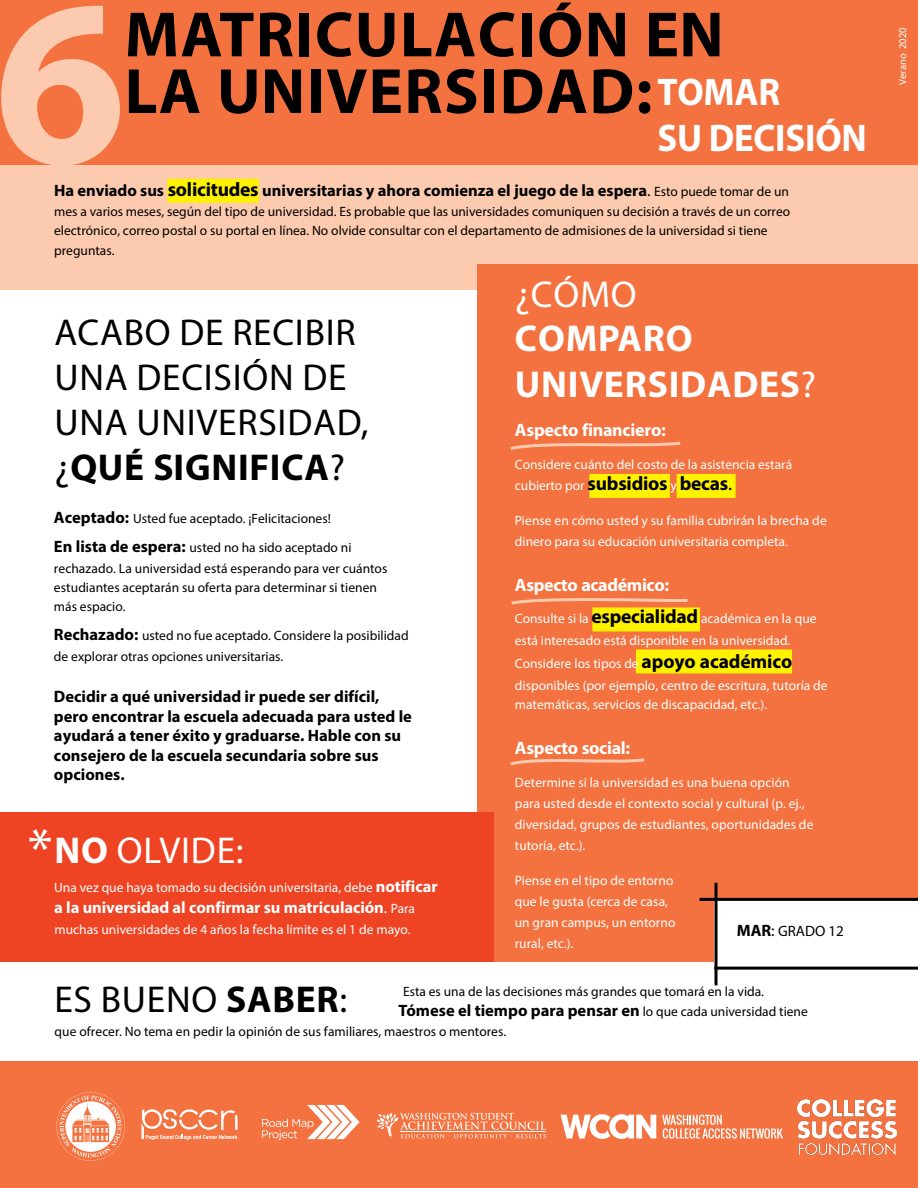
<style>
.page{position:relative;width:918px;height:1188px;background:#fff}
.page>*{position:absolute;margin:0;border:0;box-sizing:border-box;transform-origin:0 0}
.t1{font:700 238.5px "Myriad Pro";color:#fccaae}
.t2{font:700 64.5px/56.7px "Myriad Pro";letter-spacing:.02em;color:#000}
.t3{font:60px "Myriad Pro";color:#fff}
.t4{font:700 38.7px "Myriad Pro";letter-spacing:-.005em;color:#fff;scale:.95 1}
.t5{font:37.5px/45px "Myriad Pro";letter-spacing:.02em;color:#000}
.t6{font:700 37.5px/46.5px "Myriad Pro";letter-spacing:.02em;color:#fff}
.t7{font:37.5px "Myriad Pro";letter-spacing:.02em;color:#fff}
.t8{font:700 19.5px "Myriad Pro";letter-spacing:-.01em;color:#000}
.t9{font:700 18px "Myriad Pro";letter-spacing:-.015em;color:#fff}
.t10{font:700 16.5px/19.5px "Myriad Pro";color:#000}
.t11{font:700 16.5px "Myriad Pro";letter-spacing:-.005em;color:#fff}
.t12{font:15px "Myriad Pro";color:#000}
.t13{font:13.5px/21px "Myriad Pro";color:#fff}
.t14{font:13.5px/19.5px "Myriad Pro";color:#000}
.t15{font:10.5px "Myriad Pro";color:#fff}
.s1{font-size:38.7px;color:#fff}
.s2{font-size:19.5px}
.s3{font-weight:400}
.s4{font-weight:400;font-size:13.5px}
.s5{font-weight:700}
.s6{font-weight:700;font-size:16.5px}
.s7{font-weight:400;font-size:13.5px;color:#fff}
.s8{font-weight:700;font-size:19.5px;color:#000}
.s9{font-size:16.5px}
</style>
<div class="page">
<div style="left:0;top:151px;width:918px;height:139px;background:#fccaae"></div>
<div style="left:167px;top:178px;width:92px;height:25px;background:#fff200"></div>
<div style="left:478px;top:265px;width:440px;height:697px;background:#f3723f"></div>
<div style="left:589px;top:473px;width:81px;height:25px;background:#fff200"></div>
<div style="left:677px;top:473px;width:59px;height:26px;background:#fff200"></div>
<div style="left:592px;top:607px;width:108px;height:25px;background:#fff200"></div>
<div style="left:636px;top:649px;width:156px;height:25px;background:#fff200"></div>
<div style="left:0;top:812px;width:493px;height:150px;background:#ef4423"></div>
<div style="left:0;top:0;width:918px;height:164px;background:#f3723f"></div>
<div style="left:715px;top:899px;width:203px;height:68px;background:#fff"></div>
<hr style="left:700px;top:898px;width:218px;height:3px;background:#000">
<hr style="left:715px;top:883px;width:3px;height:102px;background:#000">
<hr style="left:714px;top:967px;width:204px;height:3px;background:#000">
<svg style="left:511px;top:598px;width:177px;height:7px"></svg>
<svg style="left:510px;top:441px;width:171px;height:9px"></svg>
<svg style="left:510px;top:758px;width:135px;height:8px"></svg>
<div style="left:0;top:1061px;width:918px;height:127px;background:#f3723f"></div>
<svg style="left:262px;top:1105px;width:98px;height:35px"></svg>
<svg style="left:560px;top:1114px;width:96px;height:25px"></svg>
<svg style="left:662px;top:1115px;width:121px;height:24px"></svg>
<svg style="left:377px;top:1113px;width:169px;height:26px"></svg>
<svg style="left:141px;top:1109px;width:97px;height:31px"></svg>
<svg style="left:56px;top:1092px;width:69px;height:69px"></svg>
<img style="left:797px;top:1099px;width:99px;height:57px">
<h1 class="t1" style="left:-6px;top:-73px;width:134px">6</h1>
<h2 class="t2" style="left:125px;top:4px;width:657px">MATRICULACIÓN EN<br>LA UNIVERSIDAD: <span class="s1">TOMAR</span></h2>
<h3 class="t4" style="left:658px;top:113px;width:222px">SU DECISIÓN</h3>
<p class="t10" style="left:54px;top:180px;width:737px">Ha enviado sus <span class="s2">solicitudes</span> universitarias y ahora comienza el juego de la espera<span class="s3">.</span> <span class="s4">Esto puede tomar de un</span></p>
<p class="t14" style="left:54px;top:202px;width:738px">mes a varios meses, según del tipo de universidad. Es probable que las universidades comuniquen su decisión a través de un correo electrónico, correo postal o su portal en línea. No olvide consultar con el departamento de admisiones de la universidad si tiene preguntas.</p>
<h3 class="t5" style="left:54px;top:309px;width:316px">ACABO DE RECIBIR<br>UNA DECISIÓN DE<br>UNA UNIVERSIDAD, ¿<span class="s5">QUÉ SIGNIFICA</span>?</h3>
<p class="t14" style="left:54px;top:503px;width:299px;line-height:29.5px"><span class="s6">Aceptado:</span> Usted fue aceptado. ¡Felicitaciones!<br><span class="s6">En lista de espera:</span> usted no ha sido aceptado ni</p>
<p class="t14" style="left:54px;top:559px;width:335px;line-height:18.9px">rechazado. La universidad está esperando para ver cuántos estudiantes aceptarán su oferta para determinar si tienen más espacio.</p>
<p class="t14" style="left:54px;top:625px;width:356px;line-height:20.2px"><span class="s6">Rechazado:</span> usted no fue aceptado. Considere la posibilidad de explorar otras opciones universitarias.</p>
<p class="t10" style="left:54px;top:686px;width:359px">Decidir a qué universidad ir puede ser difícil, pero encontrar la escuela adecuada para usted le ayudará a tener éxito y graduarse. Hable con su consejero de la escuela secundaria sobre sus opciones.</p>
<h3 class="t3" style="left:28px;top:813px;width:26px">*</h3>
<h3 class="t7" style="left:55px;top:827px;width:191px"><span class="s5">NO</span> OLVIDE:</h3>
<p class="t13" style="left:54px;top:876px;width:385px">Una vez que haya tomado su decisión universitaria, debe <span class="s6">notificar</span></p>
<p class="t11" style="left:54px;top:896px;width:362px">a la universidad al confirmar su matriculación<span class="s3">.</span> <span class="s4">Para</span></p>
<p class="t13" style="left:54px;top:919px;width:358px">muchas universidades de 4 años la fecha límite es el 1 de mayo.</p>
<h3 class="t7" style="left:515px;top:272px;width:123px">¿CÓMO</h3>
<h3 class="t6" style="left:515px;top:314px;width:303px">COMPARO<br>UNIVERSIDADES<span class="s3">?</span></h3>
<h3 class="t9" style="left:515px;top:418px;width:153px">Aspecto financiero:</h3>
<p class="t13" style="left:515px;top:454px;width:279px">Considere cuánto del costo de la asistencia estará</p>
<h3 class="t8" style="left:515px;top:471px;width:219px"><span class="s7">cubierto por</span> subsidios <span class="s7">y</span> becas<span class="s3">.</span></h3>
<p class="t13" style="left:515px;top:510px;width:313px">Piense en cómo usted y su familia cubrirán la brecha de dinero para su educación universitaria completa.</p>
<h3 class="t9" style="left:515px;top:573px;width:156px">Aspecto académico:</h3>
<p class="t13" style="left:515px;top:607px;width:303px;line-height:21.9px">Consulte si la <span class="s8">especialidad</span> académica en la que está interesado está disponible en la universidad.</p>
<p class="t13" style="left:515px;top:653px;width:314px;line-height:21.9px">Considere los tipos de <span class="s8">apoyo académico </span>disponibles (por ejemplo, centro de escritura, tutoría de</p>
<p class="t13" style="left:515px;top:694px;width:254px">matemáticas, servicios de discapacidad, etc.).</p>
<h3 class="t9" style="left:515px;top:736px;width:117px">Aspecto social:</h3>
<p class="t13" style="left:515px;top:772px;width:300px">Determine si la universidad es una buena opción para usted desde el contexto social y cultural (p. ej., diversidad, grupos de estudiantes, oportunidades de tutoría, etc.).</p>
<p class="t13" style="left:515px;top:870px;width:162px">Piense en el tipo de entorno que le gusta (cerca de casa, un gran campus, un entorno rural, etc.).</p>
<p class="t12" style="left:737px;top:922px;width:109px"><span class="s6">MAR</span><span class="s9">:</span> GRADO 12</p>
<h3 class="t5" style="left:54px;top:976px;width:294px">ES BUENO <span class="s5">SABER</span>:</h3>
<p class="t14" style="left:403px;top:981px;width:363px">Esta es una de las decisiones más grandes que tomará en la vida.</p>
<p class="t10" style="left:399px;top:1000px;width:411px">Tómese el tiempo para pensar en <span class="s4">lo que cada universidad tiene</span></p>
<p class="t14" style="left:55px;top:1021px;width:453px">que ofrecer. No tema en pedir la opinión de sus familiares, maestros o mentores.</p>
<p class="t15" style="left:896px;top:85px;width:59px;rotate:-90deg">Verano 2020</p>
</div>
